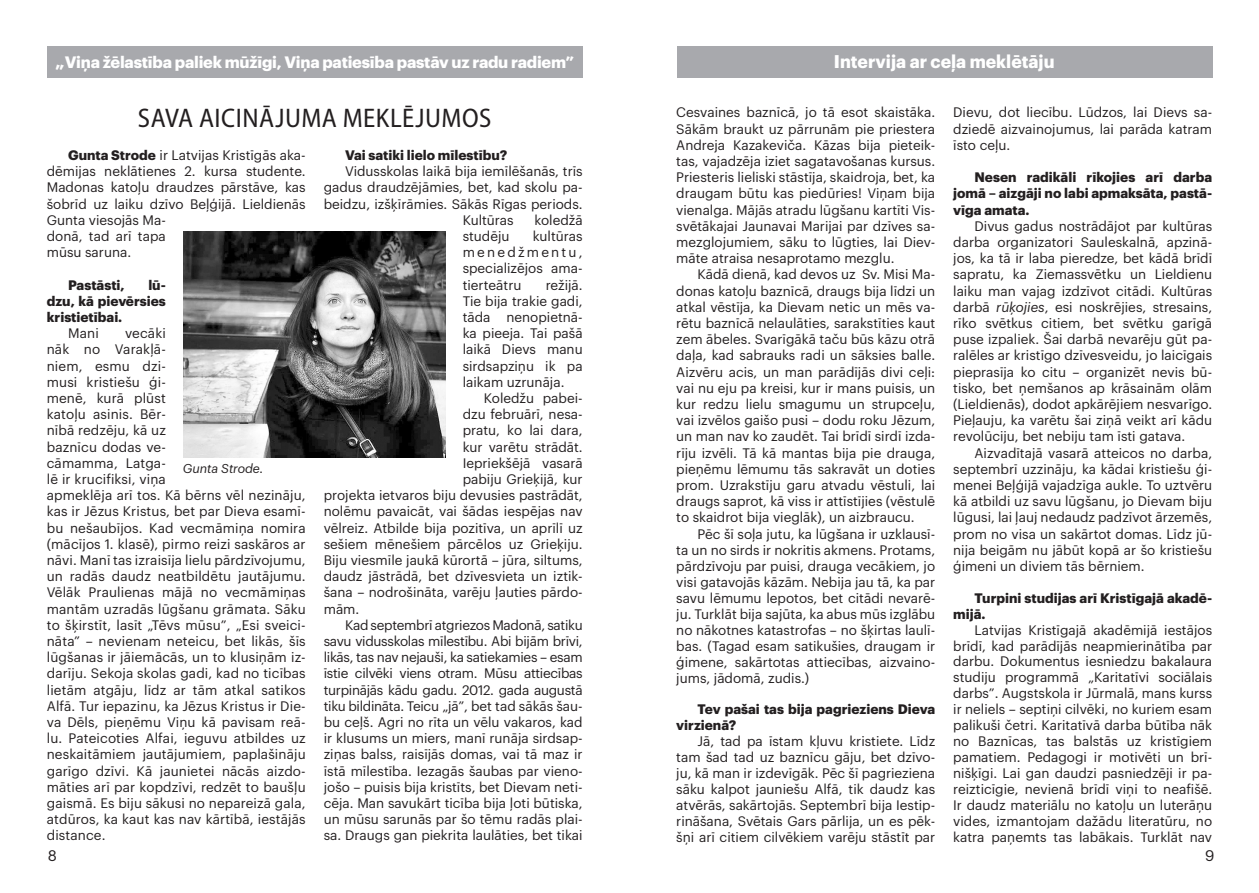
<style>
.page{position:relative;width:1259px;height:893px;background:#fff}
.page>*{position:absolute;margin:0;border:0;box-sizing:border-box;transform-origin:0 0}
.t1{font:semi-condensed 27px "Myriad Pro";letter-spacing:.02em;color:#231f20}
.t2{font:700 18px "Graphik";color:#fff}
.t3{font:700 16.2px "Graphik";letter-spacing:-.015em;color:#fff}
.t4{font:15px "Graphik";color:#231f20}
.t5{font:13.5px/16.2px "Graphik";color:#231f20;text-align:justify}
.t6{font:13.5px "Graphik";letter-spacing:-.02em;color:#231f20}
.t7{font:700 13.5px/16.2px "Graphik";color:#231f20;text-align:justify}
.t8{font:italic 12.6px "Graphik";letter-spacing:-.01em;color:#231f20}
.s1{font-size:18px}
.s2{font-weight:700}
.s3{font-style:italic}
</style>
<div class="page">
<div style="left:677px;top:47px;width:535px;height:31px;background:#a8a9ad"></div>
<div style="left:48px;top:47px;width:535px;height:31px;background:#a8a9ad"></div>
<img style="left:183px;top:232px;width:263px;height:226px">
<p class="t3" style="left:55px;top:50px;width:520px"><span class="s1">„</span>Viņa žēlastība paliek mūžīgi, Viņa patiesība pastāv uz radu radiem”</p>
<h2 class="t2" style="left:834px;top:48px;width:222px">Intervija ar ceļa meklētāju</h2>
<h1 class="t1" style="left:138px;top:101px;width:355px">SAVA AICINĀJUMA MEKLĒJUMOS</h1>
<p class="t5" style="left:47px;top:146px;width:260px;text-align:left;text-indent:21px"><span class="s2">Gunta Strode</span> ir Latvijas Kristīgās aka&shy;dēmijas neklātienes 2. kursa studente.<br>Madonas katoļu draudzes pārstāve, kas šobrīd uz laiku dzīvo Beļģijā. Lieldienās<br>Gunta viesojās Ma-<br>donā, tad arī tapa<br>mūsu saruna.</p>
<p class="t7" style="left:68px;top:275px;width:58px">Pastāsti,</p>
<p class="t7" style="left:47px;top:275px;width:121px;text-indent:102px">lū&shy;dzu, kā pievērsies kristietībai.</p>
<p class="t5" style="left:68px;top:324px;width:32px">Mani</p>
<p class="t5" style="left:47px;top:324px;width:260px;text-align:left;text-indent:78px">vecāki<br>nāk no Varakļā-<br>niem, esmu dzi-<br>musi kristiešu ģi-<br>menē, kurā plūst<br>katoļu asinis. Bēr-<br>nībā redzēju, kā uz<br>baznīcu dodas ve-<br>cāmamma, Latga-<br>lē ir krucifiksi, viņa<br>apmeklēja arī tos. Kā bērns vēl nezināju, kas ir Jēzus Kristus, bet par Dieva esamī&shy;bu nešaubījos. Kad vecmāmiņa nomira (mācījos 1. klasē), pirmo reizi saskāros ar nāvi. Manī tas izraisīja lielu pārdzīvojumu, un radās daudz neatbildētu jautājumu.<br>Vēlāk Praulienas mājā no vecmāmiņas mantām uzradās lūgšanu grāmata. Sāku to šķirstīt, lasīt „Tēvs mūsu”, „Esi sveici&shy;nāta” – nevienam neteicu, bet likās, šīs lūgšanas ir jāiemācās, un to klusiņām iz&shy;darīju. Sekoja skolas gadi, kad no ticības lietām atgāju, līdz ar tām atkal satikos<br>Alfā. Tur iepazinu, ka Jēzus Kristus ir Die&shy;va Dēls, pieņēmu Viņu kā pavisam reā&shy;lu. Pateicoties Alfai, ieguvu atbildes uz neskaitāmiem jautājumiem, paplašināju garīgo dzīvi. Kā jaunietei nācās aizdo&shy;māties arī par kopdzīvi, redzēt to baušļu gaismā. Es biju sākusi no nepareizā gala, atdūros, ka kaut kas nav kārtībā, iestājās distance.</p>
<p class="t8" style="left:183px;top:459px;width:82px">Gunta Strode.</p>
<p class="t7" style="left:345px;top:146px;width:164px">Vai satiki lielo mīlestību?</p>
<p class="t5" style="left:345px;top:162px;width:239px">Vidusskolas laikā bija iemīlēšanās, trīs</p>
<p class="t5" style="left:324px;top:178px;width:260px">gadus draudzējāmies, bet, kad skolu pa-</p>
<p class="t5" style="left:324px;top:194px;width:260px">beidzu, izšķīrāmies. Sākās Rīgas periods.</p>
<p class="t5" style="left:463px;top:211px;width:53px">Kultūras</p>
<p class="t5" style="left:534px;top:211px;width:50px">koledžā</p>
<p class="t5" style="left:463px;top:227px;width:48px">studēju</p>
<p class="t5" style="left:463px;top:227px;width:121px;text-align:left;text-indent:70px">kultūras menedžmentu, specializējos ama&shy;tierteātru</p>
<p class="t5" style="left:463px;top:275px;width:121px;text-indent:83px">režijā.<br>Tie bija trakie gadi, tāda nenopietnā&shy;ka pieeja. Tai pašā laikā Dievs manu sirdsapziņu ik pa laikam uzrunāja.</p>
<p class="t5" style="left:484px;top:389px;width:100px">Koledžu pabei-</p>
<p class="t5" style="left:463px;top:405px;width:121px">dzu februārī, nesa-</p>
<p class="t5" style="left:463px;top:421px;width:121px">pratu, ko lai dara,</p>
<p class="t5" style="left:463px;top:437px;width:121px">kur varētu strādāt.</p>
<p class="t5" style="left:463px;top:454px;width:121px">Iepriekšējā vasarā</p>
<p class="t5" style="left:463px;top:470px;width:121px">pabiju Grieķijā, kur</p>
<p class="t5" style="left:324px;top:486px;width:260px">projekta ietvaros biju devusies pastrādāt,</p>
<p class="t5" style="left:324px;top:502px;width:260px">nolēmu pavaicāt, vai šādas iespējas nav</p>
<p class="t5" style="left:324px;top:518px;width:260px">vēlreiz. Atbilde bija pozitīva, un aprīlī uz</p>
<p class="t5" style="left:324px;top:535px;width:260px">sešiem mēnešiem pārcēlos uz Grieķiju.</p>
<p class="t5" style="left:324px;top:551px;width:260px">Biju viesmīle jaukā kūrortā – jūra, siltums,</p>
<p class="t5" style="left:324px;top:567px;width:260px">daudz jāstrādā, bet dzīvesvieta un iztik-</p>
<p class="t5" style="left:324px;top:583px;width:260px">šana – nodrošināta, varēju ļauties pārdo-</p>
<p class="t5" style="left:324px;top:599px;width:37px">mām.</p>
<p class="t6" style="left:345px;top:615px;width:239px">Kad septembrī atgriezos Madonā, satiku</p>
<p class="t6" style="left:324px;top:631px;width:260px">savu vidusskolas mīlestību. Abi bijām brīvi,</p>
<p class="t6" style="left:324px;top:647px;width:260px">likās, tas nav nejauši, ka satiekamies – esam</p>
<p class="t6" style="left:324px;top:663px;width:260px">īstie cilvēki viens otram. Mūsu attiecības</p>
<p class="t6" style="left:324px;top:680px;width:260px">turpinājās kādu gadu. 2012. gada augustā</p>
<p class="t6" style="left:324px;top:696px;width:260px">tiku bildināta. Teicu „jā”, bet tad sākās šau-</p>
<p class="t5" style="left:324px;top:713px;width:260px">bu ceļš. Agri no rīta un vēlu vakaros, kad</p>
<p class="t5" style="left:324px;top:729px;width:260px">ir klusums un miers, manī runāja sirdsap-</p>
<p class="t5" style="left:324px;top:745px;width:260px">ziņas balss, raisījās domas, vai tā maz ir</p>
<p class="t5" style="left:324px;top:761px;width:260px">īstā mīlestība. Iezagās šaubas par vieno-</p>
<p class="t5" style="left:324px;top:778px;width:260px">jošo – puisis bija kristīts, bet Dievam neti-</p>
<p class="t5" style="left:324px;top:794px;width:260px">cēja. Man savukārt ticība bija ļoti būtiska,</p>
<p class="t5" style="left:324px;top:810px;width:260px">un mūsu sarunās par šo tēmu radās plai-</p>
<p class="t5" style="left:324px;top:826px;width:260px">sa. Draugs gan piekrita laulāties, bet tikai</p>
<p class="t5" style="left:676px;top:103px;width:260px">Cesvaines baznīcā, jo tā esot skaistāka.<br>Sākām braukt uz pārrunām pie priestera Andreja Kazakeviča. Kāzas bija pieteik&shy;tas, vajadzēja iziet sagatavošanas kursus.<br>Priesteris lieliski stāstīja, skaidroja, bet, ka draugam būtu kas piedūries! Viņam bija vienalga. Mājās atradu lūgšanu kartīti Vis&shy;svētākajai Jaunavai Marijai par dzīves sa&shy;mezglojumiem, sāku to lūgties, lai Diev&shy;māte atraisa nesaprotamo mezglu.</p>
<p class="t5" style="left:676px;top:265px;width:260px;text-indent:21px">Kādā dienā, kad devos uz Sv. Misi Ma&shy;donas katoļu baznīcā, draugs bija līdzi un atkal vēstīja, ka Dievam netic un mēs va&shy;rētu baznīcā nelaulāties, sarakstīties kaut zem ābeles. Svarīgākā taču būs kāzu otrā daļa, kad sabrauks radi un sāksies balle.<br>Aizvēru acis, un man parādījās divi ceļi: vai nu eju pa kreisi, kur ir mans puisis, un kur redzu lielu smagumu un strupceļu, vai izvēlos gaišo pusi – dodu roku Jēzum, un man nav ko zaudēt. Tai brīdī sirdī izda&shy;rīju izvēli. Tā kā mantas bija pie drauga, pieņēmu lēmumu tās sakravāt un doties prom. Uzrakstīju garu atvadu vēstuli, lai draugs saprot, kā viss ir attīstījies (vēstulē to skaidrot bija vieglāk), un aizbraucu.</p>
<p class="t5" style="left:676px;top:524px;width:260px;text-indent:21px">Pēc šī soļa jutu, ka lūgšana ir uzklausī&shy;ta un no sirds ir nokritis akmens. Protams, pārdzīvoju par puisi, drauga vecākiem, jo visi gatavojās kāzām. Nebija jau tā, ka par savu lēmumu lepotos, bet citādi nevarē&shy;ju. Turklāt bija sajūta, ka abus mūs izglābu no nākotnes katastrofas – no šķirtas laulī&shy;bas. (Tagad esam satikušies, draugam ir ģimene, sakārtotas attiecības, aizvaino&shy;jums, jādomā, zudis.)</p>
<p class="t7" style="left:676px;top:700px;width:260px;text-indent:21px">Tev pašai tas bija pagrieziens Dieva virzienā?</p>
<p class="t5" style="left:676px;top:732px;width:260px;text-indent:21px">Jā, tad pa īstam kļuvu kristiete. Līdz tam šad tad uz baznīcu gāju, bet dzīvo&shy;ju, kā man ir izdevīgāk. Pēc šī pagrieziena sāku kalpot jauniešu Alfā, tik daudz kas atvērās, sakārtojās. Septembrī bija Iestip&shy;rināšana, Svētais Gars pārlija, un es pēk&shy;šņi arī citiem cilvēkiem varēju stāstīt par</p>
<p class="t5" style="left:953px;top:103px;width:260px">Dievu, dot liecību. Lūdzos, lai Dievs sa&shy;dziedē aizvainojumus, lai parāda katram īsto ceļu.</p>
<p class="t7" style="left:953px;top:168px;width:260px;text-indent:21px">Nesen radikāli rīkojies arī darba jomā – aizgāji no labi apmaksāta, pastā&shy;vīga amata.</p>
<p class="t5" style="left:953px;top:217px;width:260px;text-indent:21px">Divus gadus nostrādājot par kultūras darba organizatori Sauleskalnā, apzinā&shy;jos, ka tā ir laba pieredze, bet kādā brīdī sapratu, ka Ziemassvētku un Lieldienu laiku man vajag izdzīvot citādi. Kultūras darbā <span class="s3">rūķojies</span>, esi noskrējies, stresains, rīko svētkus citiem, bet svētku garīgā puse izpaliek. Šai darbā nevarēju gūt pa&shy;ralēles ar kristīgo dzīvesveidu, jo laicīgais pieprasīja ko citu – organizēt nevis bū&shy;tisko, bet ņemšanos ap krāsainām olām (Lieldienās), dodot apkārējiem nesvarīgo.<br>Pieļauju, ka varētu šai ziņā veikt arī kādu revolūciju, bet nebiju tam īsti gatava.</p>
<p class="t5" style="left:953px;top:443px;width:260px;text-indent:21px">Aizvadītajā vasarā atteicos no darba, septembrī uzzināju, ka kādai kristiešu ģi&shy;menei Beļģijā vajadzīga aukle. To uztvēru kā atbildi uz savu lūgšanu, jo Dievam biju lūgusi, lai ļauj nedaudz padzīvot ārzemēs, prom no visa un sakārtot domas. Līdz jū&shy;nija beigām nu jābūt kopā ar šo kristiešu ģimeni un diviem tās bērniem.</p>
<p class="t7" style="left:953px;top:589px;width:260px;text-indent:21px">Turpini studijas arī Kristīgajā akadē&shy;mijā.</p>
<p class="t5" style="left:953px;top:621px;width:260px;text-indent:21px">Latvijas Kristīgajā akadēmijā iestājos brīdī, kad parādījās neapmierinātība par darbu. Dokumentus iesniedzu bakalaura studiju programmā „Karitatīvi sociālais darbs”. Augstskola ir Jūrmalā, mans kurss ir neliels – septiņi cilvēki, no kuriem esam palikuši četri. Karitatīvā darba būtība nāk no Baznīcas, tas balstās uz kristīgiem pamatiem. Pedagogi ir motivēti un brī&shy;nišķīgi. Lai gan daudzi pasniedzēji ir pa&shy;reizticīgie, nevienā brīdī viņi to neafišē.<br>Ir daudz materiālu no katoļu un luterāņu vides, izmantojam dažādu literatūru, no katra paņemts tas labākais. Turklāt nav</p>
<p class="t4" style="left:48px;top:845px;width:11px">8</p>
<p class="t4" style="left:1205px;top:845px;width:11px">9</p>
</div>
